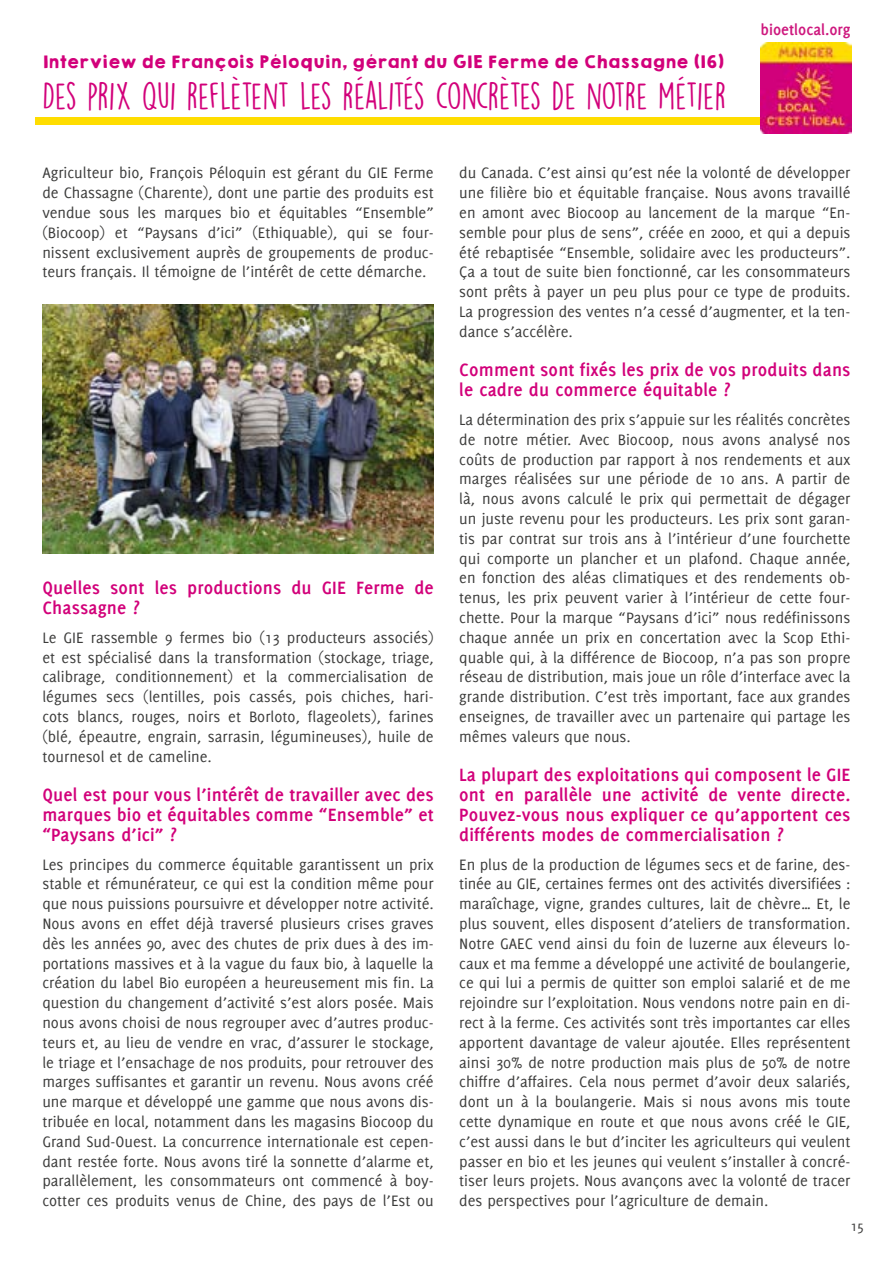
<style>
.page{position:relative;width:893px;height:1263px;background:#fff}
.page>*{position:absolute;margin:0;border:0;box-sizing:border-box;transform-origin:0 0}
.t1{font:34.5px "DK Lemon Yellow Sun";letter-spacing:-.03em;color:#d2007a}
.t2{font:700 19.5px/19.8px "Delicious";letter-spacing:.01em;color:#d2007a}
.t3{font:700 16.8px "Delicious";color:#ce187e}
.t4{font:16.5px/19.8px "Delicious";color:#3c3c3b;text-align:justify}
.t5{font:15.6px "KGHAPPY Solid";color:#d2007a}
.t6{font:15px "Delicious";color:#3c3c3b}
</style>
<div class="page">
<div style="left:35px;top:117px;width:800px;height:7px;background:#fd0"></div>
<img style="left:760px;top:42px;width:91px;height:91px">
<img style="left:42px;top:304px;width:392px;height:250px">
<p class="t5" style="left:42px;top:50px;width:683px">Interview de François Péloquin, gérant du GIE Ferme de Chassagne (16)</p>
<h1 class="t1" style="left:42px;top:75px;width:685px">DES PRIX QUI REFLÈTENT LES RÉALITÉS CONCRÈTES DE NOTRE MÉTIER</h1>
<p class="t3" style="left:761px;top:20px;width:92px">bioetlocal.org</p>
<p class="t4" style="left:42px;top:163px;width:393px">Agriculteur bio, François Péloquin est gérant du GIE Ferme de Chassagne (Charente), dont une partie des produits est vendue sous les marques bio et équitables “Ensemble” (Biocoop) et “Paysans d’ici” (Ethiquable), qui se four&shy;nissent exclusivement auprès de groupements de produc&shy;teurs français. Il témoigne de l’intérêt de cette démarche.</p>
<p class="t2" style="left:42px;top:578px;width:393px">Quelles sont les productions du GIE Ferme de<br>Chassagne ?</p>
<p class="t4" style="left:42px;top:627px;width:393px">Le GIE rassemble 9 fermes bio (13 producteurs associés) et est spécialisé dans la transformation (stockage, triage, calibrage, conditionnement) et la commercialisation de légumes secs (lentilles, pois cassés, pois chiches, hari&shy;cots blancs, rouges, noirs et Borloto, flageolets), farines (blé, épeautre, engrain, sarrasin, légumineuses), huile de tournesol et de cameline.</p>
<p class="t2" style="left:42px;top:785px;width:393px;text-align:justify">Quel est pour vous l’intérêt de travailler avec des marques bio et équitables comme “Ensemble” et “Paysans d’ici” ?</p>
<p class="t4" style="left:42px;top:854px;width:393px">Les principes du commerce équitable garantissent un prix stable et rémunérateur, ce qui est la condition même pour que nous puissions poursuivre et développer notre activité.<br>Nous avons en effet déjà traversé plusieurs crises graves dès les années 90, avec des chutes de prix dues à des im&shy;portations massives et à la vague du faux bio, à laquelle la création du label Bio européen a heureusement mis fin. La question du changement d’activité s’est alors posée. Mais nous avons choisi de nous regrouper avec d’autres produc&shy;teurs et, au lieu de vendre en vrac, d’assurer le stockage, le triage et l’ensachage de nos produits, pour retrouver des marges suffisantes et garantir un revenu. Nous avons créé une marque et développé une gamme que nous avons dis&shy;tribuée en local, notamment dans les magasins Biocoop du Grand Sud-Ouest. La concurrence internationale est cepen&shy;dant restée forte. Nous avons tiré la sonnette d’alarme et, parallèlement, les consommateurs ont commencé à boy&shy;cotter ces produits venus de Chine, des pays de l’Est ou</p>
<p class="t4" style="left:459px;top:163px;width:393px">du Canada. C’est ainsi qu’est née la volonté de développer une filière bio et équitable française. Nous avons travaillé en amont avec Biocoop au lancement de la marque “En&shy;semble pour plus de sens”, créée en 2000, et qui a depuis été rebaptisée “Ensemble, solidaire avec les producteurs”.<br>Ça a tout de suite bien fonctionné, car les consommateurs sont prêts à payer un peu plus pour ce type de produits.<br>La progression des ventes n’a cessé d’augmenter, et la ten&shy;dance s’accélère.</p>
<p class="t2" style="left:459px;top:360px;width:393px">Comment sont fixés les prix de vos produits dans le cadre du commerce équitable ?</p>
<p class="t4" style="left:459px;top:409px;width:393px">La détermination des prix s’appuie sur les réalités concrètes de notre métier. Avec Biocoop, nous avons analysé nos coûts de production par rapport à nos rendements et aux marges réalisées sur une période de 10 ans. A partir de là, nous avons calculé le prix qui permettait de dégager un juste revenu pour les producteurs. Les prix sont garan&shy;tis par contrat sur trois ans à l’intérieur d’une fourchette qui comporte un plancher et un plafond. Chaque année, en fonction des aléas climatiques et des rendements ob&shy;tenus, les prix peuvent varier à l’intérieur de cette four&shy;chette. Pour la marque “Paysans d’ici” nous redéfinissons chaque année un prix en concertation avec la Scop Ethi&shy;quable qui, à la différence de Biocoop, n’a pas son propre réseau de distribution, mais joue un rôle d’interface avec la grande distribution. C’est très important, face aux grandes enseignes, de travailler avec un partenaire qui partage les mêmes valeurs que nous.</p>
<p class="t2" style="left:459px;top:765px;width:393px;text-align:justify">La plupart des exploitations qui composent le GIE ont en parallèle une activité de vente directe.<br>Pouvez-vous nous expliquer ce qu’apportent ces différents modes de commercialisation ?</p>
<p class="t4" style="left:459px;top:854px;width:393px">En plus de la production de légumes secs et de farine, des&shy;tinée au GIE, certaines fermes ont des activités diversifiées : maraîchage, vigne, grandes cultures, lait de chèvre… Et, le plus souvent, elles disposent d’ateliers de transformation.<br>Notre GAEC vend ainsi du foin de luzerne aux éleveurs lo&shy;caux et ma femme a développé une activité de boulangerie, ce qui lui a permis de quitter son emploi salarié et de me rejoindre sur l’exploitation. Nous vendons notre pain en di&shy;rect à la ferme. Ces activités sont très importantes car elles apportent davantage de valeur ajoutée. Elles représentent ainsi 30% de notre production mais plus de 50% de notre chiffre d’affaires. Cela nous permet d’avoir deux salariés, dont un à la boulangerie. Mais si nous avons mis toute cette dynamique en route et que nous avons créé le GIE, c’est aussi dans le but d’inciter les agriculteurs qui veulent passer en bio et les jeunes qui veulent s’installer à concré&shy;tiser leurs projets. Nous avançons avec la volonté de tracer des perspectives pour l’agriculture de demain.</p>
<p class="t6" style="left:850px;top:1217px;width:15px">15</p>
</div>
